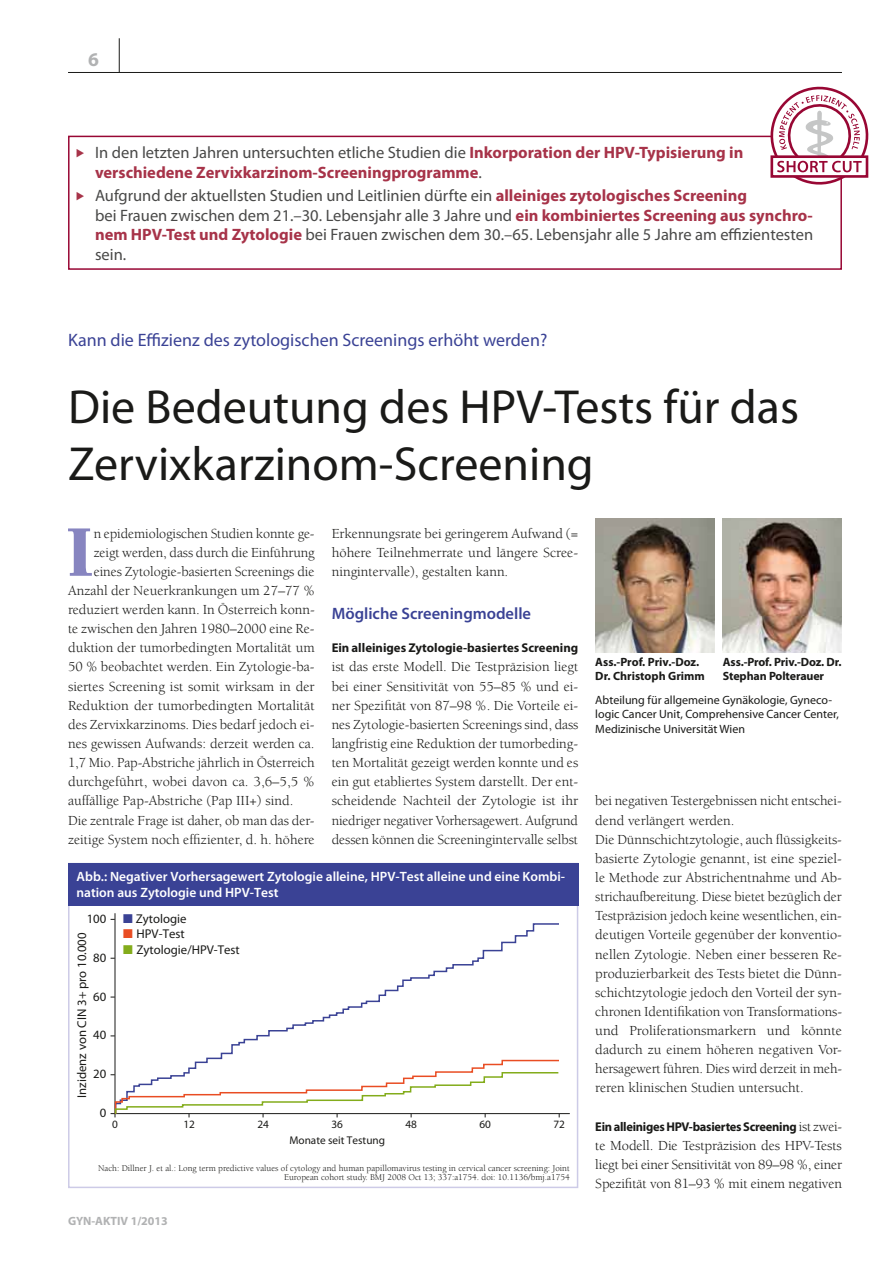
<style>
.page{position:relative;width:893px;height:1263px;background:#fff}
.page>*{position:absolute;margin:0;border:0;box-sizing:border-box;transform-origin:0 0}
.t1{font:900 74.55px "Berkeley";color:#8785c0}
.t2{font:48px/57.4px "Myriad Pro";color:#1a1a18}
.t3{font:700 19.5px "Myriad Pro";color:#b1b2b3}
.t4{font:18px "Myriad Pro";color:#3a4295}
.t5{font:16.5px/19.5px "Myriad Pro";color:#494948}
.t6{font:700 16.5px/19.5px "Myriad Pro";color:#a73349}
.t7{font:600 16.5px "Myriad Pro";color:#3a4295}
.t8{font:14.25px/19.2px "Berkeley";color:#1a1a18;text-align:justify}
.t9{font:600 13.5px/16.2px "Myriad Pro";color:#fff}
.t10{font:12.75px "Myriad Pro";color:#1a1a18}
.t11{font:700 12.75px "Myriad Pro";letter-spacing:-.02em;color:#1a1a18}
.t12{font:700 12.75px "Myriad Pro";color:#1a1a18}
.t13{font:12px/14.4px "Myriad Pro";color:#1a1a18}
.t14{font:700 12px/14.4px "Myriad Pro";letter-spacing:-.01em;color:#1a1a18}
.t15{font:700 12px "Myriad Pro";color:#b1b2b3}
.t16{font:11.25px "Myriad Pro";color:#1a1a18}
.t17{font:9px/9px "Berkeley";color:#1a1a18;text-align:right}
.s1{font-weight:400;color:#494948}
.s2{font-weight:700;color:#a73349}
.s3{font-family:"Berkeley";font-weight:400;font-size:14.25px}
.s4{color:#3a4295}
.s5{color:#e94d23}
.s6{color:#83ac1b}
</style>
<div class="page">
<hr style="left:68px;top:72px;width:774px;height:1px;background:#1a1a18">
<hr style="left:119px;top:38px;width:1px;height:34px;background:#1a1a18">
<div style="left:68px;top:136px;width:774px;height:134px;border:2px solid #980734"></div>
<svg style="left:770px;top:87px;width:98px;height:98px"></svg>
<img style="left:595px;top:518px;width:119px;height:134px">
<img style="left:723px;top:518px;width:119px;height:134px">
<div style="left:68px;top:863px;width:510px;height:42px;background:#3a4295"></div>
<hr style="left:111px;top:1113px;width:459px;height:1px;background:#1a1a18">
<hr style="left:115px;top:913px;width:1px;height:204px;background:#1a1a18">
<svg style="left:114px;top:922px;width:445px;height:137px"></svg>
<svg style="left:111px;top:1059px;width:449px;height:58px"></svg>
<h3 class="t3" style="left:88px;top:46px;width:12px">6</h3>
<p class="t6" style="left:95px;top:142px;width:650px"><span class="s1">In den letzten Jahren untersuchten etliche Studien die</span> Inkorporation der HPV-Typisierung in verschiedene Zervixkarzinom-Screeningprogramme<span class="s1">.</span></p>
<p class="t5" style="left:95px;top:186px;width:720px">Aufgrund der aktuellsten Studien und Leitlinien dürfte ein <span class="s2">alleiniges zytologisches Screening<br></span>bei Frauen zwischen dem 21.–30. Lebensjahr alle 3 Jahre und <span class="s2">ein kombiniertes Screening aus synchro&shy;nem HPV-Test und Zytologie</span> bei Frauen zwischen dem 30.–65. Lebensjahr alle 5 Jahre am effizientesten sein.</p>
<p class="t4" style="left:68px;top:329px;width:481px">Kann die Effizienz des zytologischen Screenings erhöht werden?</p>
<h2 class="t2" style="left:68px;top:377px;width:732px">Die Bedeutung des HPV-Tests für das<br>Zervixkarzinom-Screening</h2>
<h1 class="t1" style="left:66px;top:513px;width:29px">I</h1>
<p class="t8" style="left:94px;top:524px;width:222px">n epidemiologischen Studien konnte ge-</p>
<p class="t8" style="left:332px;top:524px;width:248px">Erkennungsrate bei geringerem Aufwand (= höhere Teilnehmerrate und längere Scree&shy;ningintervalle), gestalten kann.</p>
<p class="t7" style="left:332px;top:602px;width:201px">Mögliche Screeningmodelle</p>
<p class="t12" style="left:332px;top:640px;width:248px">Ein alleiniges Zytologie-basiertes Screening</p>
<p class="t8" style="left:332px;top:658px;width:248px">ist das erste Modell. Die Testpräzision liegt bei einer Sensitivität von 55–85 % und ei&shy;ner Spezifität von 87–98 %. Die Vorteile ei&shy;nes Zytologie-basierten Screenings sind, dass langfristig eine Reduktion der tumorbeding&shy;ten Mortalität gezeigt werden konnte und es ein gut etabliertes System darstellt. Der ent&shy;scheidende Nachteil der Zytologie ist ihr niedriger negativer Vorhersagewert. Aufgrund dessen können die Screeningintervalle selbst</p>
<p class="t8" style="left:94px;top:543px;width:222px">zeigt werden, dass durch die Einführung</p>
<p class="t8" style="left:94px;top:562px;width:222px">eines Zytologie-basierten Screenings die</p>
<p class="t8" style="left:68px;top:581px;width:248px">Anzahl der Neuerkrankungen um 27–77 %</p>
<p class="t8" style="left:68px;top:600px;width:248px">reduziert werden kann. In Österreich konn-</p>
<p class="t8" style="left:68px;top:619px;width:248px">te zwischen den Jahren 1980–2000 eine Re-</p>
<p class="t8" style="left:68px;top:638px;width:248px">duktion der tumorbedingten Mortalität um</p>
<p class="t8" style="left:68px;top:658px;width:248px">50 % beobachtet werden. Ein Zytologie-ba-</p>
<p class="t8" style="left:68px;top:677px;width:248px">siertes Screening ist somit wirksam in der</p>
<p class="t8" style="left:68px;top:696px;width:248px">Reduktion der tumorbedingten Mortalität</p>
<p class="t8" style="left:68px;top:715px;width:248px">des Zervixkarzinoms. Dies bedarf jedoch ei-</p>
<p class="t8" style="left:68px;top:734px;width:248px">nes gewissen Aufwands: derzeit werden ca.</p>
<p class="t8" style="left:68px;top:753px;width:248px">1,7 Mio. Pap-Abstriche jährlich in Österreich</p>
<p class="t8" style="left:68px;top:772px;width:248px">durchgeführt, wobei davon ca. 3,6–5,5 %</p>
<p class="t8" style="left:68px;top:792px;width:227px">auffällige Pap-Abstriche (Pap III+) sind.</p>
<p class="t8" style="left:68px;top:811px;width:248px">Die zentrale Frage ist daher, ob man das der-</p>
<p class="t8" style="left:68px;top:830px;width:248px">zeitige System noch effizienter, d. h. höhere</p>
<p class="t14" style="left:595px;top:654px;width:111px">Ass.-Prof. Priv.-Doz.<br>Dr. Christoph Grimm</p>
<p class="t13" style="left:595px;top:692px;width:245px">Abteilung für allgemeine Gynäkologie, Gyneco&shy;logic Cancer Unit, Comprehensive Cancer Center,<br>Medizinische Universität Wien</p>
<p class="t14" style="left:723px;top:654px;width:120px">Ass.-Prof. Priv.-Doz. Dr.<br>Stephan Polterauer</p>
<p class="t8" style="left:595px;top:792px;width:248px;text-align:left">bei negativen Testergebnissen nicht entschei&shy;dend verlängert werden.<br>Die Dünnschichtzytologie, auch flüssigkeits&shy;basierte Zytologie genannt, ist eine speziel&shy;le Methode zur Abstrichentnahme und Ab&shy;strichaufbereitung. Diese bietet bezüglich der Testpräzision jedoch keine wesentlichen, ein&shy;deutigen Vorteile gegenüber der konventio&shy;nellen Zytologie. Neben einer besseren Re&shy;produzierbarkeit des Tests bietet die Dünn&shy;schichtzytologie jedoch den Vorteil der syn&shy;chronen Identifikation von Transformations&shy;und Proliferationsmarkern und könnte dadurch zu einem höheren negativen Vor&shy;hersagewert führen. Dies wird derzeit in meh&shy;reren klinischen Studien untersucht.</p>
<p class="t11" style="left:595px;top:1118px;width:248px">Ein alleiniges HPV-basiertes Screening <span class="s3">ist zwei-</span></p>
<p class="t8" style="left:595px;top:1136px;width:248px">te Modell. Die Testpräzision des HPV-Tests liegt bei einer Sensitivität von 89–98 %, einer Spezifität von 81–93 % mit einem negativen</p>
<p class="t9" style="left:77px;top:868px;width:490px">Abb.: Negativer Vorhersagewert Zytologie alleine, HPV-Test alleine und eine Kombi&shy;nation aus Zytologie und HPV-Test</p>
<p class="t10" style="left:74px;top:1098px;width:167px;rotate:-90deg">Inzidenz von CIN 3+ pro 10.000</p>
<p class="t10" style="left:123px;top:911px;width:65px"><span class="s4">■</span> Zytologie</p>
<p class="t10" style="left:123px;top:926px;width:63px"><span class="s5">■</span> HPV-Test</p>
<p class="t10" style="left:123px;top:941px;width:118px"><span class="s6">■</span> Zytologie/HPV-Test</p>
<p class="t10" style="left:87px;top:911px;width:21px">100</p>
<p class="t10" style="left:93px;top:949px;width:15px">80</p>
<p class="t10" style="left:93px;top:988px;width:15px">60</p>
<p class="t10" style="left:93px;top:1027px;width:15px">40</p>
<p class="t10" style="left:93px;top:1066px;width:15px">20</p>
<p class="t10" style="left:100px;top:1105px;width:8px">0</p>
<p class="t16" style="left:112px;top:1118px;width:7px">0</p>
<p class="t16" style="left:183px;top:1118px;width:13px">12</p>
<p class="t16" style="left:257px;top:1118px;width:13px">24</p>
<p class="t16" style="left:331px;top:1118px;width:13px">36</p>
<p class="t16" style="left:405px;top:1118px;width:13px">48</p>
<p class="t16" style="left:289px;top:1133px;width:97px">Monate seit Testung</p>
<p class="t16" style="left:479px;top:1118px;width:13px">60</p>
<p class="t16" style="left:553px;top:1118px;width:13px">72</p>
<p class="t17" style="left:98px;top:1163px;width:473px">Nach: Dillner J. et al.: Long term predictive values of cytology and human papillomavirus testing in cervical cancer screening: Joint<br>European cohort study. BMJ 2008 Oct 13; 337:a1754. doi: 10.1136/bmj.a1754</p>
<p class="t15" style="left:68px;top:1213px;width:101px">GYN-AKTIV 1/2013</p>
</div>
